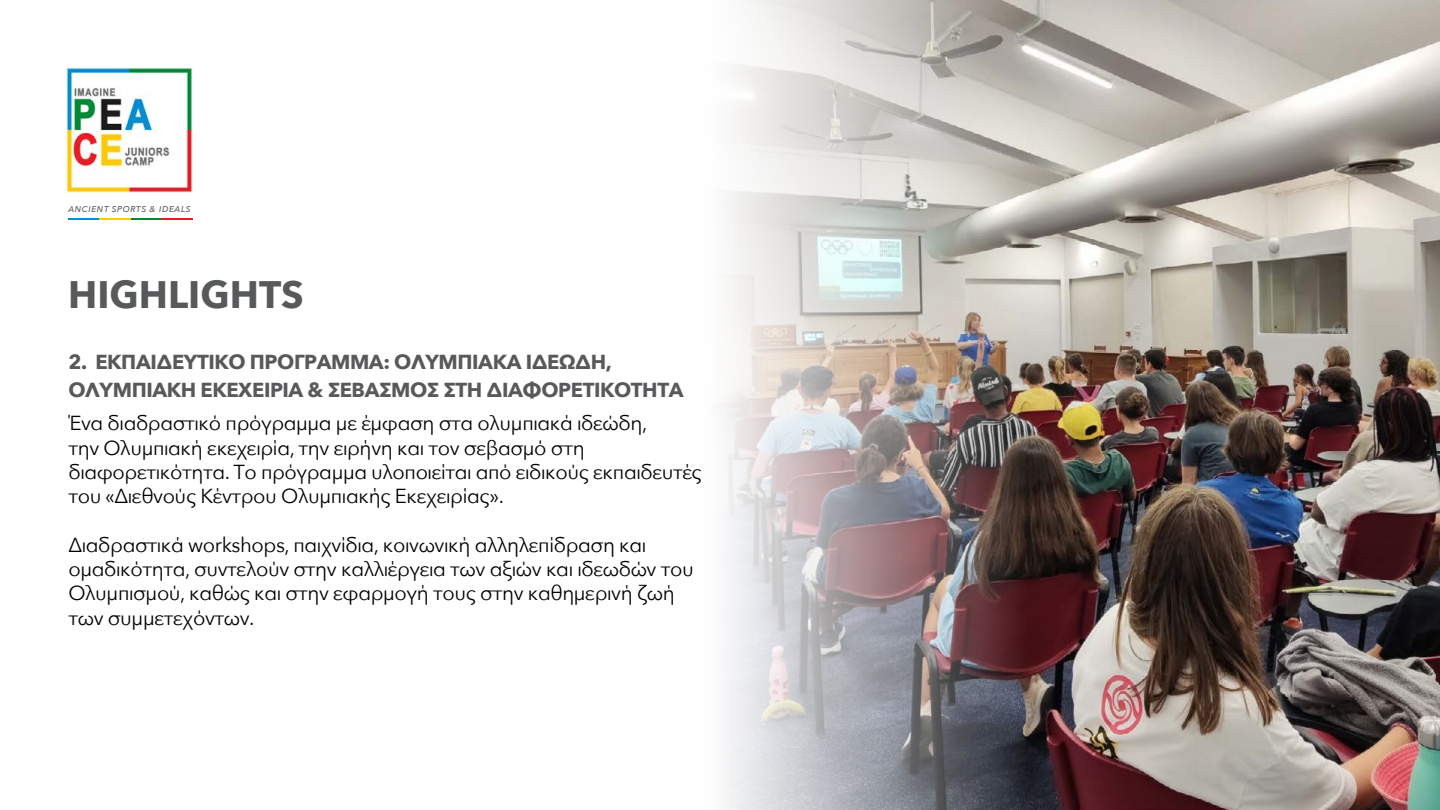
<style>
.page{position:relative;width:1440px;height:810px;background:#fff}
.page>*{position:absolute;margin:0;border:0;box-sizing:border-box;transform-origin:0 0}
.t1{font:700 38.25px "Avenir Next";color:#58595b}
.t2{font:20.25px/24.3px "Avenir Next";letter-spacing:-.02em;color:#000}
.t3{font:700 20.25px/28.5px "Avenir Next";letter-spacing:-.02em;color:#58595b}
.t4{font:italic 500 8.4px "Avenir Next";letter-spacing:.08em;color:#58595b}
</style>
<div class="page">
<img style="left:67px;top:67px;width:125px;height:126px">
<hr style="left:68px;top:218px;width:31px;height:2px;background:#038fd1">
<hr style="left:130px;top:218px;width:31px;height:2px;background:#008a36">
<hr style="left:99px;top:218px;width:31px;height:2px;background:#ffc900">
<hr style="left:161px;top:218px;width:31px;height:2px;background:#eb1c24">
<img style="left:723px;top:0;width:717px;height:810px">
<p class="t4" style="left:68px;top:202px;width:124px">ANCIENT SPORTS &amp; IDEALS</p>
<h1 class="t1" style="left:68px;top:262px;width:237px">HIGHLIGHTS</h1>
<p class="t3" style="left:68px;top:347px;width:617px">2. ΕΚΠΑΙΔΕΥΤΙΚΟ ΠΡΟΓΡΑΜΜΑ: ΟΛΥΜΠΙΑΚΑ ΙΔΕΩΔΗ,<br>ΟΛΥΜΠΙΑΚΗ ΕΚΕΧΕΙΡΙΑ &amp; ΣΕΒΑΣΜΟΣ ΣΤΗ ΔΙΑΦΟΡΕΤΙΚΟΤΗΤΑ</p>
<p class="t2" style="left:68px;top:410px;width:635px">Ένα διαδραστικό πρόγραμμα με έμφαση στα ολυμπιακά ιδεώδη,<br>την Ολυμπιακή εκεχειρία, την ειρήνη και τον σεβασμό στη διαφορετικότητα. Το πρόγραμμα υλοποιείται από ειδικούς εκπαιδευτές του «Διεθνούς Κέντρου Ολυμπιακής Εκεχειρίας».</p>
<p class="t2" style="left:68px;top:532px;width:627px">Διαδραστικά workshops, παιχνίδια, κοινωνική αλληλεπίδραση και ομαδικότητα, συντελούν στην καλλιέργεια των αξιών και ιδεωδών του Ολυμπισμού, καθώς και στην εφαρμογή τους στην καθημερινή ζωή των συμμετεχόντων.</p>
</div>
